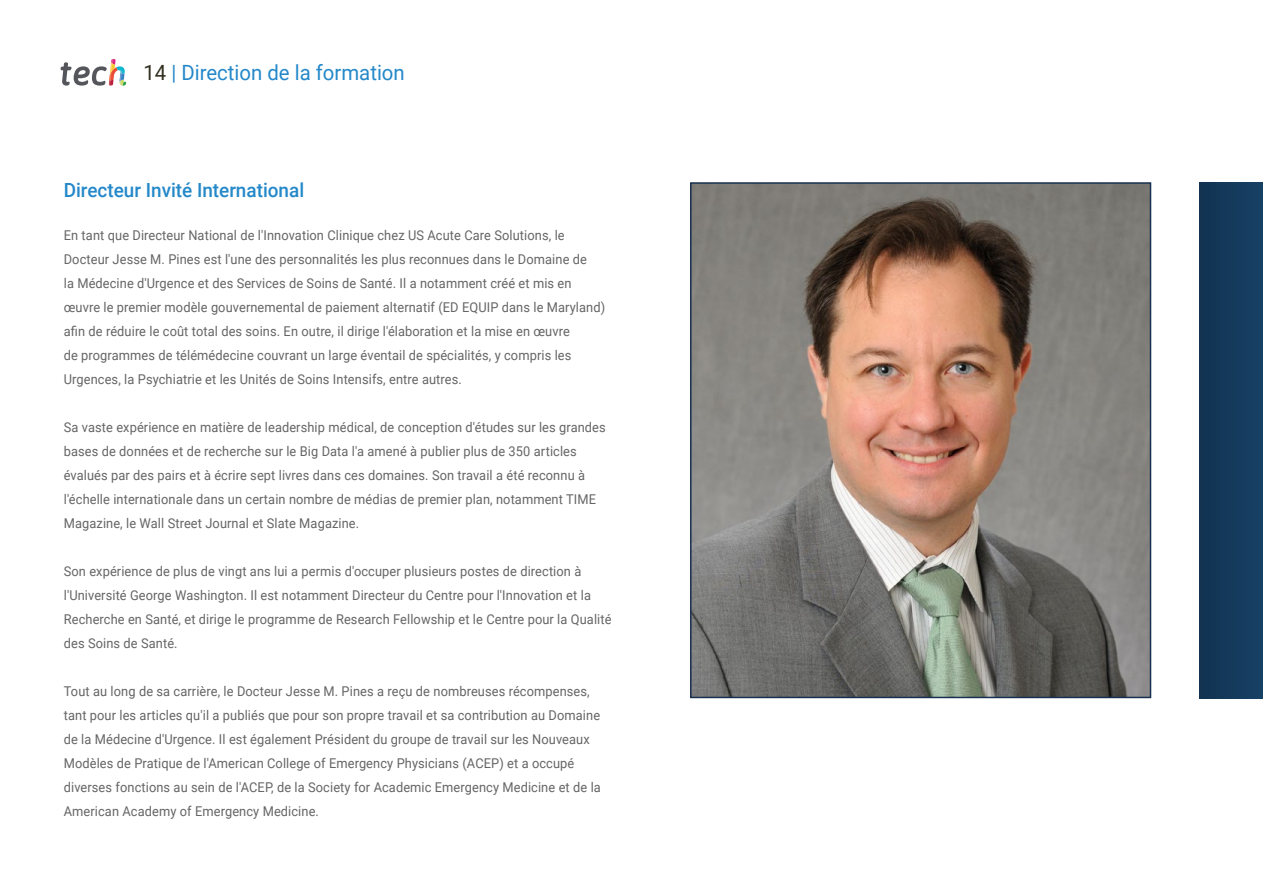
<style>
.page{position:relative;width:1263px;height:893px;background:#fff}
.page>*{position:absolute;margin:0;border:0;box-sizing:border-box;transform-origin:0 0}
.t1{font:21px "Roboto";color:#2488c9}
.t2{font:500 19.5px "Roboto";color:#2488c9}
.t3{font:13.5px/24px "Roboto";letter-spacing:.01em;color:#656565;scale:.95 1}
.s1{color:#312e20}
</style>
<div class="page">
<img style="left:693px;top:185px;width:455px;height:510px">
<div style="left:690px;top:182px;width:461px;height:516px;border:2px solid #17304f"></div>
<div style="left:1199px;top:182px;width:64px;height:516px;background:#14395b"></div>
<svg style="left:61px;top:59px;width:65px;height:27px"></svg>
<h1 class="t1" style="left:144px;top:57px;width:263px"><span class="s1">14</span> | Direction de la formation</h1>
<h2 class="t2" style="left:64px;top:176px;width:242px">Directeur Invité International</h2>
<p class="t3" style="left:64px;top:222px;width:571px">En tant que Directeur National de l'Innovation Clinique chez US Acute Care Solutions, le Docteur Jesse M. Pines est l'une des personnalités les plus reconnues dans le Domaine de<br>la Médecine d'Urgence et des Services de Soins de Santé. Il a notamment créé et mis en œuvre le premier modèle gouvernemental de paiement alternatif (ED EQUIP dans le Maryland) afin de réduire le coût total des soins. En outre, il dirige l'élaboration et la mise en œuvre<br>de programmes de télémédecine couvrant un large éventail de spécialités, y compris les Urgences, la Psychiatrie et les Unités de Soins Intensifs, entre autres.</p>
<p class="t3" style="left:64px;top:414px;width:572px">Sa vaste expérience en matière de leadership médical, de conception d'études sur les grandes bases de données et de recherche sur le Big Data l'a amené à publier plus de 350 articles évalués par des pairs et à écrire sept livres dans ces domaines. Son travail a été reconnu à l'échelle internationale dans un certain nombre de médias de premier plan, notamment TIME Magazine, le Wall Street Journal et Slate Magazine.</p>
<p class="t3" style="left:64px;top:558px;width:578px">Son expérience de plus de vingt ans lui a permis d'occuper plusieurs postes de direction à l'Université George Washington. Il est notamment Directeur du Centre pour l'Innovation et la Recherche en Santé, et dirige le programme de Research Fellowship et le Centre pour la Qualité des Soins de Santé.</p>
<p class="t3" style="left:64px;top:678px;width:567px">Tout au long de sa carrière, le Docteur Jesse M. Pines a reçu de nombreuses récompenses, tant pour les articles qu'il a publiés que pour son propre travail et sa contribution au Domaine de la Médecine d'Urgence. Il est également Président du groupe de travail sur les Nouveaux Modèles de Pratique de l'American College of Emergency Physicians (ACEP) et a occupé diverses fonctions au sein de l'ACEP, de la Society for Academic Emergency Medicine et de la American Academy of Emergency Medicine.</p>
</div>
